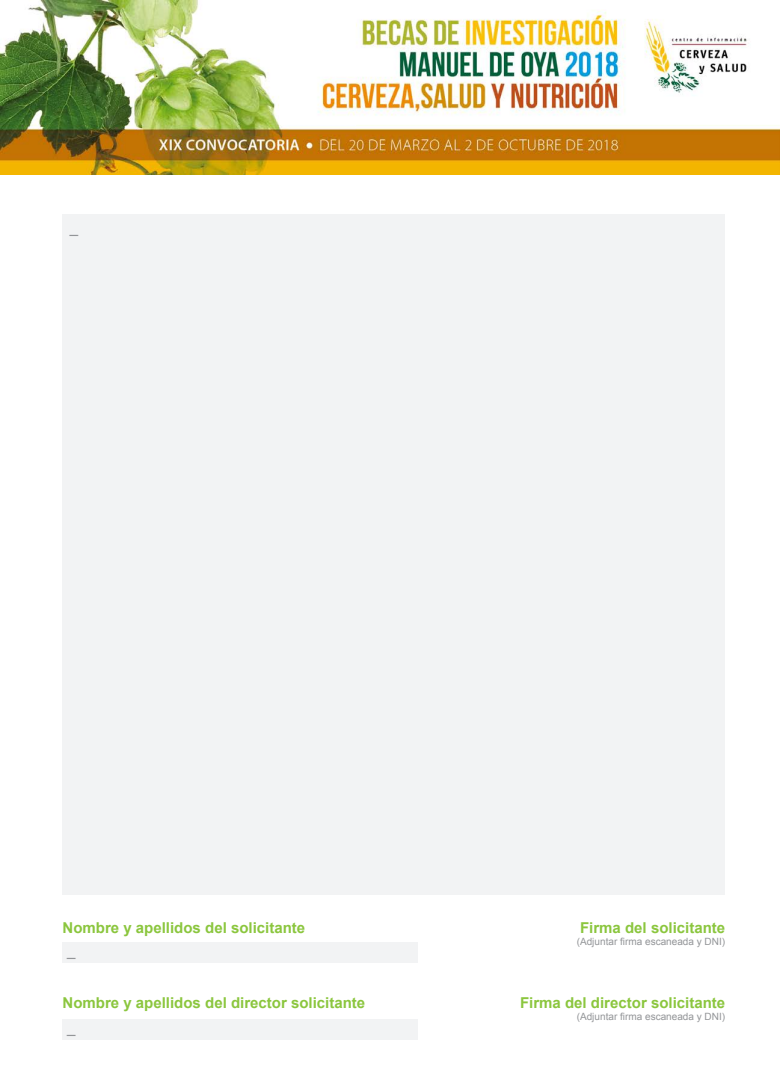
<style>
.page{position:relative;width:780px;height:1088px;background:#fff}
.page>*{position:absolute;margin:0;border:0;box-sizing:border-box;transform-origin:0 0}
.t1{font:700 15px "Arial";color:#8bc63e}
.t2{font:15px "Arial";color:#939598}
.t3{font:10px "Arial";color:#939598}
</style>
<div class="page">
<div style="left:62px;top:214px;width:663px;height:680px;background:#f2f3f4"></div>
<div style="left:62px;top:942px;width:356px;height:20px;background:#f2f3f4"></div>
<div style="left:62px;top:1019px;width:356px;height:20px;background:#f2f3f4"></div>
<img style="left:0;top:0;width:779px;height:175px">
<p class="t2" style="left:70px;top:218px;width:10px">_</p>
<p class="t1" style="left:62px;top:917px;width:244px">Nombre y apellidos del solicitante</p>
<p class="t2" style="left:67px;top:941px;width:10px">_</p>
<p class="t1" style="left:62px;top:992px;width:304px">Nombre y apellidos del director solicitante</p>
<p class="t2" style="left:67px;top:1018px;width:10px">_</p>
<p class="t1" style="left:580px;top:917px;width:147px">Firma del solicitante</p>
<p class="t3" style="left:576px;top:935px;width:150px">(Adjuntar firma escaneada y DNI)</p>
<p class="t1" style="left:520px;top:992px;width:207px">Firma del director solicitante</p>
<p class="t3" style="left:576px;top:1010px;width:150px">(Adjuntar firma escaneada y DNI)</p>
</div>
